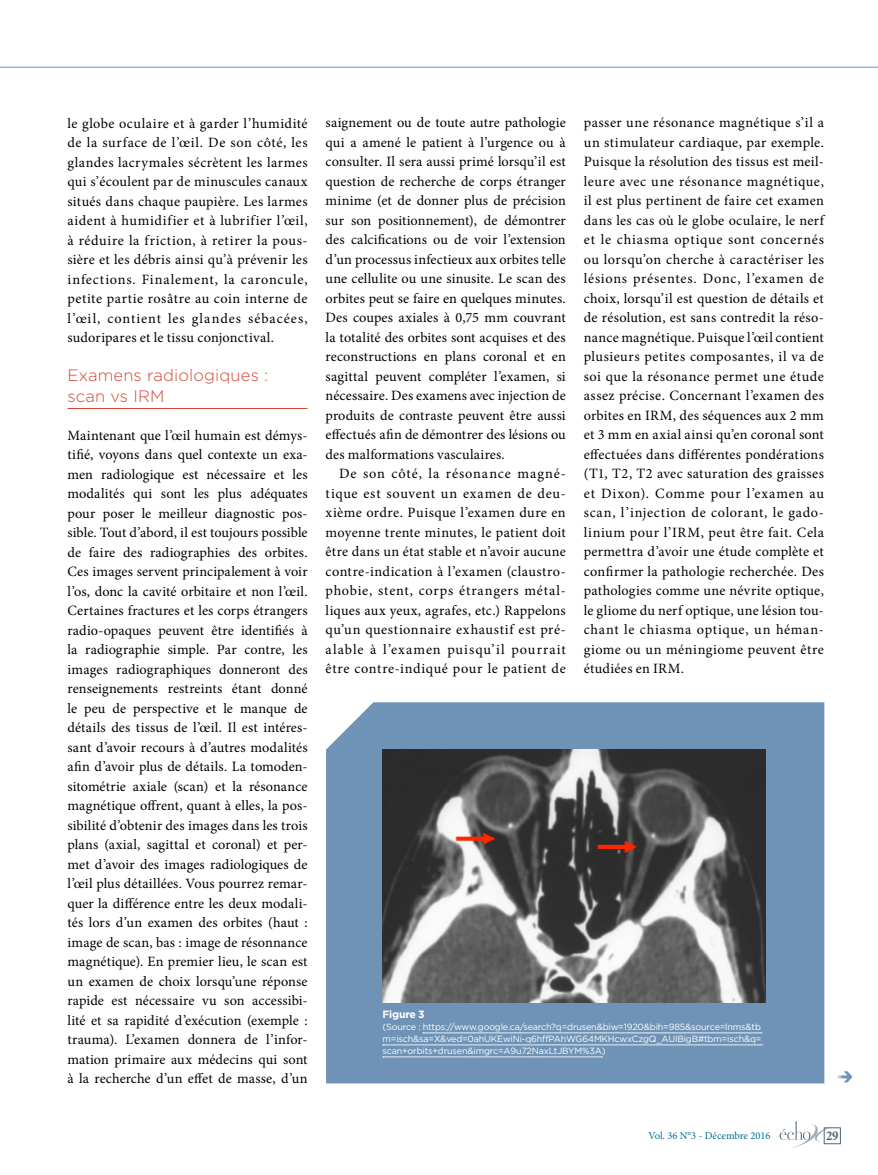
<style>
.page{position:relative;width:878px;height:1175px;background:#fff}
.page>*{position:absolute;margin:0;border:0;box-sizing:border-box;transform-origin:0 0}
.t1{font:300 16.5px/20.4px "Gotham";letter-spacing:.01em;color:#d64533}
.t2{font:14.25px/19.5px "Minion Pro";letter-spacing:.025em;color:#000;text-align:justify}
.t3{font:700 condensed 13.5px "Minion Pro";color:#546670}
.t4{font:10.5px "Minion Pro";color:#007093}
.t5{font:700 10.5px "Gotham";letter-spacing:-.02em;color:#fff}
.t6{font:9px/12px "Gotham";letter-spacing:-.02em;color:#fff;text-align:justify}
</style>
<div class="page">
<svg style="left:779px;top:1121px;width:51px;height:26px"></svg>
<div style="left:824px;top:1127px;width:16px;height:16px;border:1px solid #546670"></div>
<hr style="left:0;top:67px;width:878px;height:1px;background:#6f93b6">
<hr style="left:67px;top:408px;width:240px;height:1px;background:#d64533">
<svg style="left:837px;top:1071px;width:15px;height:11px"></svg>
<div style="left:326px;top:702px;width:498px;height:381px;background:#6f93b6"></div>
<img style="left:382px;top:750px;width:383px;height:252px">
<svg style="left:423px;top:1032px;width:338px;height:1px"></svg>
<svg style="left:383px;top:1044px;width:379px;height:1px"></svg>
<svg style="left:383px;top:1056px;width:219px;height:1px"></svg>
<p class="t2" style="left:67px;top:113px;width:242px">le globe oculaire et à garder l’humidité de la surface de l’œil. De son côté, les glandes lacrymales sécrètent les larmes qui s’écoulent par de minuscules canaux situés dans chaque paupière. Les larmes aident à humidifier et à lubrifier l’œil, à réduire la friction, à retirer la pous&shy;sière et les débris ainsi qu’à prévenir les infections. Finalement, la caroncule, petite partie rosâtre au coin interne de l’œil, contient les glandes sébacées, sudoripares et le tissu conjonctival.</p>
<p class="t1" style="left:67px;top:365px;width:202px">Examens radiologiques : scan vs IRM</p>
<p class="t2" style="left:67px;top:425px;width:242px">Maintenant que l’œil humain est démys&shy;tifié, voyons dans quel contexte un exa&shy;men radiologique est nécessaire et les modalités qui sont les plus adéquates pour poser le meilleur diagnostic pos&shy;sible. Tout d’abord, il est toujours possible de faire des radiographies des orbites.<br>Ces images servent principalement à voir l’os, donc la cavité orbitaire et non l’œil.<br>Certaines fractures et les corps étrangers radio-opaques peuvent être identifiés à la radiographie simple. Par contre, les images radiographiques donneront des renseignements restreints étant donné le peu de perspective et le manque de détails des tissus de l’œil. Il est intéres&shy;sant d’avoir recours à d’autres modalités afin d’avoir plus de détails. La tomoden&shy;sitométrie axiale (scan) et la résonance magnétique offrent, quant à elles, la pos&shy;sibilité d’obtenir des images dans les trois plans (axial, sagittal et coronal) et per&shy;met d’avoir des images radiologiques de l’œil plus détaillées. Vous pourrez remar&shy;quer la différence entre les deux modali&shy;tés lors d’un examen des orbites (haut : image de scan, bas : image de résonnance magnétique). En premier lieu, le scan est un examen de choix lorsqu’une réponse rapide est nécessaire vu son accessibi&shy;lité et sa rapidité d’exécution (exemple : trauma). L’examen donnera de l’infor&shy;mation primaire aux médecins qui sont à la recherche d’un effet de masse, d’un</p>
<p class="t2" style="left:325px;top:113px;width:242px">saignement ou de toute autre pathologie qui a amené le patient à l’urgence ou à consulter. Il sera aussi primé lorsqu’il est question de recherche de corps étranger minime (et de donner plus de précision sur son positionnement), de démontrer des calcifications ou de voir l’extension d’un processus infectieux aux orbites telle une cellulite ou une sinusite. Le scan des orbites peut se faire en quelques minutes.<br>Des coupes axiales à 0,75 mm couvrant la totalité des orbites sont acquises et des reconstructions en plans coronal et en sagittal peuvent compléter l’examen, si nécessaire. Des examens avec injection de produits de contraste peuvent être aussi effectués afin de démontrer des lésions ou des malformations vasculaires.</p>
<p class="t2" style="left:325px;top:464px;width:242px;text-indent:13px">De son côté, la résonance magné&shy;tique est souvent un examen de deu&shy;xième ordre. Puisque l’examen dure en moyenne trente minutes, le patient doit être dans un état stable et n’avoir aucune contre-indication à l’examen (claustro&shy;phobie, stent, corps étrangers métal&shy;liques aux yeux, agrafes, etc.) Rappelons qu’un questionnaire exhaustif est pré&shy;alable à l’examen puisqu’il pourrait être contre-indiqué pour le patient de</p>
<p class="t2" style="left:583px;top:113px;width:242px">passer une résonance magnétique s’il a un stimulateur cardiaque, par exemple.<br>Puisque la résolution des tissus est meil&shy;leure avec une résonance magnétique, il est plus pertinent de faire cet examen dans les cas où le globe oculaire, le nerf et le chiasma optique sont concernés ou lorsqu’on cherche à caractériser les lésions présentes. Donc, l’examen de choix, lorsqu’il est question de détails et de résolution, est sans contredit la réso&shy;nance magnétique. Puisque l’œil contient plusieurs petites composantes, il va de soi que la résonance permet une étude assez précise. Concernant l’examen des orbites en IRM, des séquences aux 2 mm et 3 mm en axial ainsi qu’en coronal sont effectuées dans différentes pondérations (T1, T2, T2 avec saturation des graisses et Dixon). Comme pour l’examen au scan, l’injection de colorant, le gado&shy;linium pour l’IRM, peut être fait. Cela permettra d’avoir une étude complète et confirmer la pathologie recherchée. Des pathologies comme une névrite optique, le gliome du nerf optique, une lésion tou&shy;chant le chiasma optique, un héman&shy;giome ou un méningiome peuvent être étudiées en IRM.</p>
<p class="t5" style="left:382px;top:1007px;width:44px">Figure 3</p>
<p class="t6" style="left:382px;top:1020px;width:380px">(Source : https://www.google.ca/search?q=drusen&amp;biw=1920&amp;bih=985&amp;source=lnms&amp;tb m=isch&amp;sa=X&amp;ved=0ahUKEwiNi-q6hffPAhWG64MKHcwxCzgQ_AUIBigB#tbm=isch&amp;q= scan+orbits+drusen&amp;imgrc=A9u72NaxLtJBYM%3A)</p>
<p class="t4" style="left:648px;top:1129px;width:124px">Vol. 36 N°3 - Décembre 2016</p>
<p class="t3" style="left:826px;top:1126px;width:14px">29</p>
</div>
